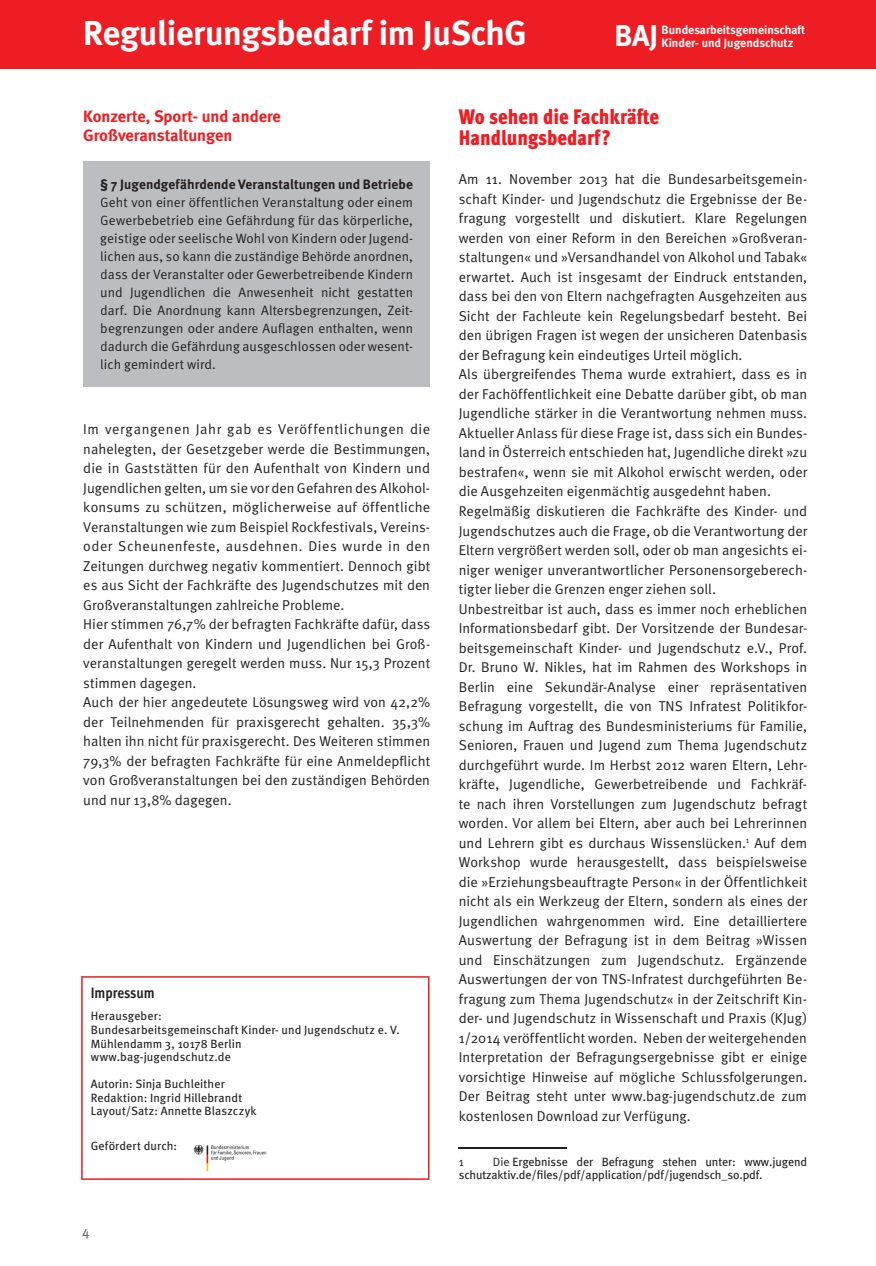
<style>
.page{position:relative;width:876px;height:1266px;background:#fff}
.page>*{position:absolute;margin:0;border:0;box-sizing:border-box;transform-origin:0 0}
.t1{font:700 34.5px "Meta";letter-spacing:-.005em;color:#fff}
.t2{font:700 30px "Meta";color:#fff}
.t3{font:900 21px/21px "Meta Cond";color:#ee1d23}
.t4{font:700 16.5px/19.8px "Meta";color:#ee1d23}
.t5{font:700 15px "Meta Cond";color:#231f20}
.t6{font:14.25px/19.5px "Meta Normal";letter-spacing:.005em;color:#231f20}
.t7{font:13.5px/18px "Meta Normal";letter-spacing:.005em;color:#231f20;text-align:justify}
.t8{font:13.5px "Meta Normal";color:#57585a}
.t9{font:12px/13.5px "Meta";letter-spacing:.01em;color:#231f20}
.t10{font:700 12px "Meta";color:#fff}
.t11{font:12px "Meta Normal";color:#231f20}
.s1{font-family:"Meta";font-weight:700}
.s2{font-family:"Meta Normal"}
</style>
<div class="page">
<div style="left:0;top:0;width:875px;height:69px;background:#ee1d23"></div>
<hr style="left:458px;top:1146px;width:108px;height:2px;background:#231f20">
<div style="left:83px;top:161px;width:347px;height:225px;background:#bcbdc0"></div>
<svg style="left:81px;top:976px;width:348px;height:203px"></svg>
<img style="left:186px;top:1136px;width:92px;height:34px">
<p class="t1" style="left:83px;top:19px;width:445px">Regulierungsbedarf im JuSchG</p>
<p class="t2" style="left:614px;top:24px;width:45px">BAJ</p>
<p class="t10" style="left:661px;top:25px;width:145px">Bundesarbeitsgemeinschaft</p>
<p class="t10" style="left:661px;top:38px;width:133px">Kinder- und Jugendschutz</p>
<p class="t4" style="left:83px;top:107px;width:199px">Konzerte, Sport- und andere<br>Großveranstaltungen</p>
<p class="t7" style="left:100px;top:176px;width:314px"><span class="s1">§ 7 Jugendgefährdende Veranstaltungen und Betriebe </span>Geht von einer öffentlichen Veranstaltung oder einem Gewerbebetrieb eine Gefährdung für das körperliche, geistige oder seelische Wohl von Kindern oder Jugend&shy;lichen aus, so kann die zuständige Behörde anordnen, dass der Veranstalter oder Gewerbetreibende Kindern und Jugendlichen die Anwesenheit nicht gestatten darf. Die Anordnung kann Altersbegrenzungen, Zeit&shy;begrenzungen oder andere Auflagen enthalten, wenn dadurch die Gefährdung ausgeschlossen oder wesent&shy;lich gemindert wird.</p>
<p class="t6" style="left:83px;top:420px;width:348px">Im vergangenen Jahr gab es Veröffentlichungen die nahelegten, der Gesetzgeber werde die Bestimmungen, die in Gaststätten für den Aufenthalt von Kindern und Jugendlichen gelten, um sie vor den Gefahren des Alkohol&shy;konsums zu schützen, möglicherweise auf öffentliche Veranstaltungen wie zum Beispiel Rockfestivals, Vereins&shy;oder Scheunenfeste, ausdehnen. Dies wurde in den Zeitungen durchweg negativ kommentiert. Dennoch gibt es aus Sicht der Fachkräfte des Jugendschutzes mit den Großveranstaltungen zahlreiche Probleme.<br>Hier stimmen 76,7% der befragten Fachkräfte dafür, dass der Aufenthalt von Kindern und Jugendlichen bei Groß&shy;veranstaltungen geregelt werden muss. Nur 15,3 Prozent stimmen dagegen.<br>Auch der hier angedeutete Lösungsweg wird von 42,2% der Teilnehmenden für praxisgerecht gehalten. 35,3% halten ihn nicht für praxisgerecht. Des Weiteren stimmen 79,3% der befragten Fachkräfte für eine Anmeldepflicht von Großveranstaltungen bei den zuständigen Behörden und nur 13,8% dagegen.</p>
<p class="t5" style="left:91px;top:987px;width:65px">Impressum</p>
<p class="t9" style="left:91px;top:1010px;width:310px">Herausgeber:<br>Bundesarbeitsgemeinschaft Kinder- und Jugendschutz e. V.<br>Mühlendamm 3, 10178 Berlin<br>www.bag-jugendschutz.de</p>
<p class="t9" style="left:91px;top:1077px;width:167px">Autorin: Sinja Buchleither<br>Redaktion: Ingrid Hillebrandt<br>Layout/Satz: Annette Blaszczyk</p>
<p class="t9" style="left:91px;top:1140px;width:88px">Gefördert durch:</p>
<p class="t8" style="left:82px;top:1226px;width:9px">4</p>
<p class="t3" style="left:458px;top:108px;width:202px">Wo sehen die Fachkräfte<br>Handlungsbedarf?</p>
<p class="t6" style="left:458px;top:171px;width:350px">Am 11. November 2013 hat die Bundesarbeitsgemein&shy;schaft Kinder- und Jugendschutz die Ergebnisse der Be&shy;fragung vorgestellt und diskutiert. Klare Regelungen werden von einer Reform in den Bereichen »Großveran&shy;staltungen« und »Versandhandel von Alkohol und Tabak« erwartet. Auch ist insgesamt der Eindruck entstanden, dass bei den von Eltern nachgefragten Ausgehzeiten aus Sicht der Fachleute kein Regelungsbedarf besteht. Bei den übrigen Fragen ist wegen der unsicheren Datenbasis der Befragung kein eindeutiges Urteil möglich.<br>Als übergreifendes Thema wurde extrahiert, dass es in der Fachöffentlichkeit eine Debatte darüber gibt, ob man Jugendliche stärker in die Verantwortung nehmen muss.<br>Aktueller Anlass für diese Frage ist, dass sich ein Bundes&shy;land in Österreich entschieden hat, Jugendliche direkt »zu bestrafen«, wenn sie mit Alkohol erwischt werden, oder die Ausgehzeiten eigenmächtig ausgedehnt haben.<br>Regelmäßig diskutieren die Fachkräfte des Kinder- und Jugendschutzes auch die Frage, ob die Verantwortung der Eltern vergrößert werden soll, oder ob man angesichts ei&shy;niger weniger unverantwortlicher Personensorgeberech&shy;tigter lieber die Grenzen enger ziehen soll.<br>Unbestreitbar ist auch, dass es immer noch erheblichen Informationsbedarf gibt. Der Vorsitzende der Bundesar&shy;beitsgemeinschaft Kinder- und Jugendschutz e.V., Prof.<br>Dr. Bruno W. Nikles, hat im Rahmen des Workshops in Berlin eine Sekundär-Analyse einer repräsentativen Befragung vorgestellt, die von TNS Infratest Politikfor&shy;schung im Auftrag des Bundesministeriums für Familie, Senioren, Frauen und Jugend zum Thema Jugendschutz durchgeführt wurde. Im Herbst 2012 waren Eltern, Lehr&shy;kräfte, Jugendliche, Gewerbetreibende und Fachkräf&shy;te nach ihren Vorstellungen zum Jugendschutz befragt worden. Vor allem bei Eltern, aber auch bei Lehrerinnen und Lehrern gibt es durchaus Wissenslücken.<sup>1</sup> Auf dem Workshop wurde herausgestellt, dass beispielsweise die »Erziehungsbeauftragte Person« in der Öffentlichkeit nicht als ein Werkzeug der Eltern, sondern als eines der Jugendlichen wahrgenommen wird. Eine detailliertere Auswertung der Befragung ist in dem Beitrag »Wissen und Einschätzungen zum Jugendschutz. Ergänzende Auswertungen der von TNS-Infratest durchgeführten Be&shy;fragung zum Thema Jugendschutz« in der Zeitschrift Kin&shy;der- und Jugendschutz in Wissenschaft und Praxis (KJug)<br>1/2014 veröffentlicht worden. Neben der weitergehenden Interpretation der Befragungsergebnisse gibt er einige vorsichtige Hinweise auf mögliche Schlussfolgerungen.<br>Der Beitrag steht unter www.bag-jugendschutz.de zum kostenlosen Download zur Verfügung.</p>
<p class="t11" style="left:458px;top:1157px;width:7px">1</p>
<p class="t9" style="left:458px;top:1155px;width:350px;text-indent:34px"><span class="s2">Die</span> Ergebnisse der Befragung stehen unter: www.jugend schutzaktiv.de/files/pdf/application/pdf/jugendsch_so.pdf.</p>
</div>
